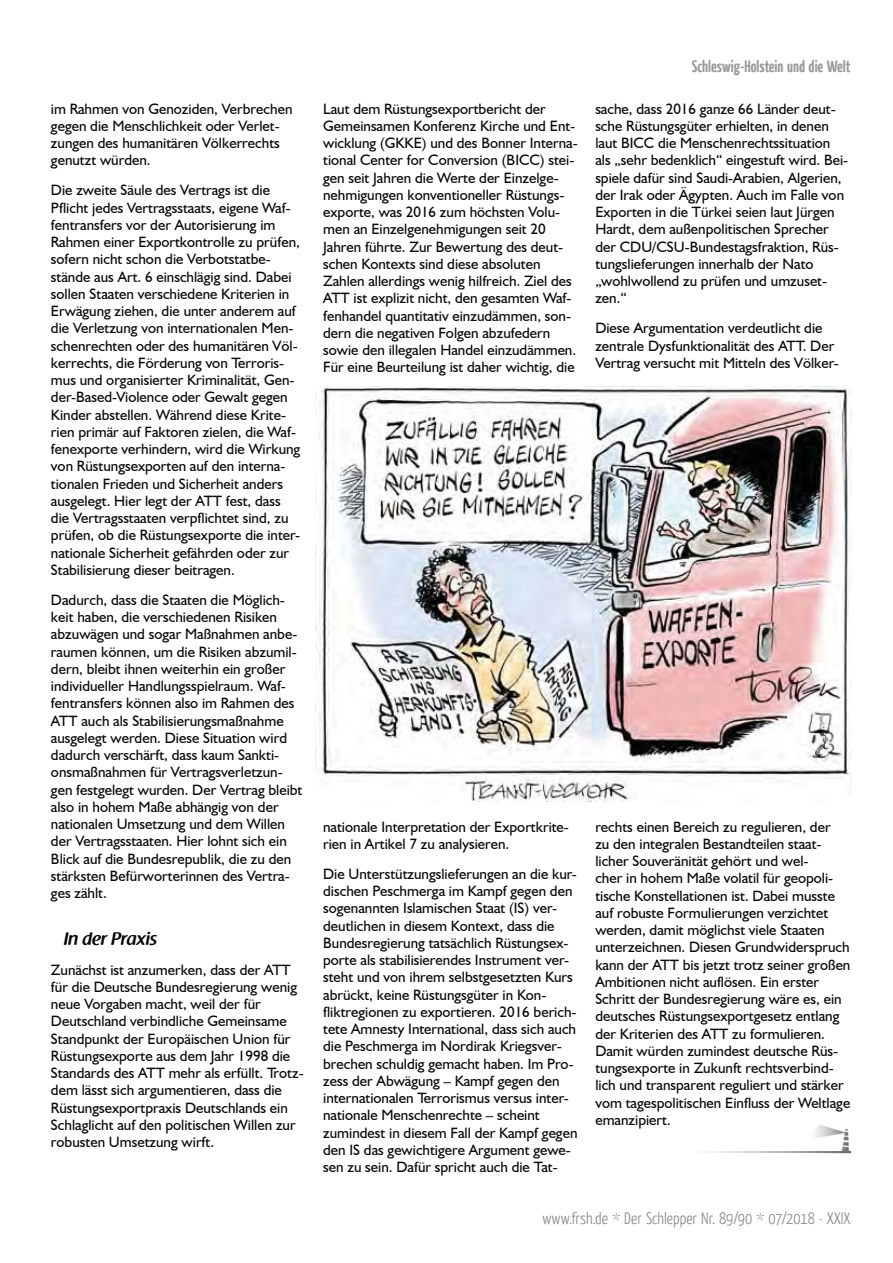
<style>
.page{position:relative;width:893px;height:1263px;background:#fff}
.page>*{position:absolute;margin:0;border:0;box-sizing:border-box;transform-origin:0 0}
.t1{font:600 18px "Raspoutine";color:#040809}
.t2{font:300 16.5px "Yanone Kaffeesatz";color:#878686}
.t3{font:700 16.5px "Yanone Kaffeesatz";color:#9a9b9a}
.t4{font:15px/17.2px "Humanist 521 BT";color:#040809}
</style>
<div class="page">
<img style="left:814px;top:1125px;width:36px;height:29px">
<img style="left:709px;top:1151px;width:141px;height:2px">
<img style="left:315px;top:386px;width:536px;height:416px">
<p class="t4" style="left:51px;top:99px;width:243px">im Rahmen von Genoziden, Verbrechen gegen die Menschlichkeit oder Verlet&shy;zungen des humanitären Völkerrechts genutzt würden.</p>
<p class="t4" style="left:51px;top:181px;width:251px">Die zweite Säule des Vertrags ist die Pflicht jedes Vertragsstaats, eigene Waf&shy;fentransfers vor der Autorisierung im Rahmen einer Exportkontrolle zu prüfen, sofern nicht schon die Verbotstatbe&shy;stände aus Art. 6 einschlägig sind. Dabei sollen Staaten verschiedene Kriterien in Erwägung ziehen, die unter anderem auf die Verletzung von internationalen Men&shy;schenrechten oder des humanitären Völ&shy;kerrechts, die Förderung von Terroris&shy;mus und organisierter Kriminalität, Gen&shy;der-Based-Violence oder Gewalt gegen Kinder abstellen. Während diese Krite&shy;rien primär auf Faktoren zielen, die Waf&shy;fenexporte verhindern, wird die Wirkung von Rüstungsexporten auf den interna&shy;tionalen Frieden und Sicherheit anders ausgelegt. Hier legt der ATT fest, dass die Vertragsstaaten verpflichtet sind, zu prüfen, ob die Rüstungsexporte die inter&shy;nationale Sicherheit gefährden oder zur Stabilisierung dieser beitragen.</p>
<p class="t4" style="left:51px;top:591px;width:253px">Dadurch, dass die Staaten die Möglich&shy;keit haben, die verschiedenen Risiken abzuwägen und sogar Maßnahmen anbe&shy;raumen können, um die Risiken abzumil&shy;dern, bleibt ihnen weiterhin ein großer individueller Handlungsspielraum. Waf&shy;fentransfers können also im Rahmen des ATT auch als Stabilisierungsmaßnahme ausgelegt werden. Diese Situation wird dadurch verschärft, dass kaum Sankti&shy;onsmaßnahmen für Vertragsverletzun&shy;gen festgelegt wurden. Der Vertrag bleibt also in hohem Maße abhängig von der nationalen Umsetzung und dem Willen der Vertragsstaaten. Hier lohnt sich ein Blick auf die Bundesrepublik, die zu den stärksten Befürworterinnen des Vertra&shy;ges zählt.</p>
<p class="t1" style="left:64px;top:928px;width:95px">In der Praxis</p>
<p class="t4" style="left:51px;top:961px;width:254px">Zunächst ist anzumerken, dass der ATT für die Deutsche Bundesregierung wenig neue Vorgaben macht, weil der für Deutschland verbindliche Gemeinsame Standpunkt der Europäischen Union für Rüstungsexporte aus dem Jahr 1998 die Standards des ATT mehr als erfüllt. Trotz&shy;dem lässt sich argumentieren, dass die Rüstungsexportpraxis Deutschlands ein Schlaglicht auf den politischen Willen zur robusten Umsetzung wirft.</p>
<p class="t4" style="left:323px;top:99px;width:256px">Laut dem Rüstungsexportbericht der Gemeinsamen Konferenz Kirche und Ent&shy;wicklung (GKKE) und des Bonner Interna&shy;tional Center for Conversion (BICC) stei&shy;gen seit Jahren die Werte der Einzelge&shy;nehmigungen konventioneller Rüstungs&shy;exporte, was 2016 zum höchsten Volu&shy;men an Einzelgenehmigungen seit 20<br>Jahren führte. Zur Bewertung des deut&shy;schen Kontexts sind diese absoluten Zahlen allerdings wenig hilfreich. Ziel des ATT ist explizit nicht, den gesamten Waf&shy;fenhandel quantitativ einzudämmen, son&shy;dern die negativen Folgen abzufedern sowie den illegalen Handel einzudämmen.<br>Für eine Beurteilung ist daher wichtig, die</p>
<p class="t3" style="left:692px;top:60px;width:160px">Schleswig-Holstein und die Welt</p>
<p class="t4" style="left:595px;top:99px;width:254px">sache, dass 2016 ganze 66 Länder deut&shy;sche Rüstungsgüter erhielten, in denen laut BICC die Menschenrechtssituation als „sehr bedenklich“ eingestuft wird. Bei&shy;spiele dafür sind Saudi-Arabien, Algerien, der Irak oder Ägypten. Auch im Falle von Exporten in die Türkei seien laut Jürgen Hardt, dem außenpolitischen Sprecher der CDU/CSU-Bundestagsfraktion, Rüs&shy;tungslieferungen innerhalb der Nato „wohlwollend zu prüfen und umzuset&shy;zen.“</p>
<p class="t4" style="left:595px;top:319px;width:245px">Diese Argumentation verdeutlicht die zentrale Dysfunktionalität des ATT. Der<br>Vertrag versucht mit Mitteln des Völker-</p>
<p class="t4" style="left:323px;top:818px;width:247px">nationale Interpretation der Exportkrite&shy;rien in Artikel 7 zu analysieren.</p>
<p class="t4" style="left:323px;top:865px;width:256px">Die Unterstützungslieferungen an die kur&shy;dischen Peschmerga im Kampf gegen den sogenannten Islamischen Staat (IS) ver&shy;deutlichen in diesem Kontext, dass die Bundesregierung tatsächlich Rüstungsex&shy;porte als stabilisierendes Instrument ver&shy;steht und von ihrem selbstgesetzten Kurs abrückt, keine Rüstungsgüter in Kon&shy;fliktregionen zu exportieren. 2016 berich&shy;tete Amnesty International, dass sich auch die Peschmerga im Nordirak Kriegsver&shy;brechen schuldig gemacht haben. Im Pro&shy;zess der Abwägung – Kampf gegen den internationalen Terrorismus versus inter&shy;nationale Menschenrechte – scheint zumindest in diesem Fall der Kampf gegen den IS das gewichtigere Argument gewe&shy;sen zu sein. Dafür spricht auch die Tat-</p>
<p class="t4" style="left:595px;top:818px;width:257px">rechts einen Bereich zu regulieren, der<br>zu den integralen Bestandteilen staat&shy;licher Souveränität gehört und wel-<br>cher in hohem Maße volatil für geopoli&shy;tische Konstellationen ist. Dabei musste auf robuste Formulierungen verzichtet werden, damit möglichst viele Staaten unterzeichnen. Diesen Grundwiderspruch kann der ATT bis jetzt trotz seiner großen Ambitionen nicht auflösen. Ein erster Schritt der Bundesregierung wäre es, ein deutsches Rüstungsexportgesetz entlang der Kriterien des ATT zu formulieren.<br>Damit würden zumindest deutsche Rüs&shy;tungsexporte in Zukunft rechtsverbind&shy;lich und transparent reguliert und stärker vom tagespolitischen Einfluss der Weltlage emanzipiert.</p>
<p class="t2" style="left:542px;top:1209px;width:309px">www.frsh.de * Der Schlepper Nr. 89/90 * 07/2018 · XXIX</p>
</div>
